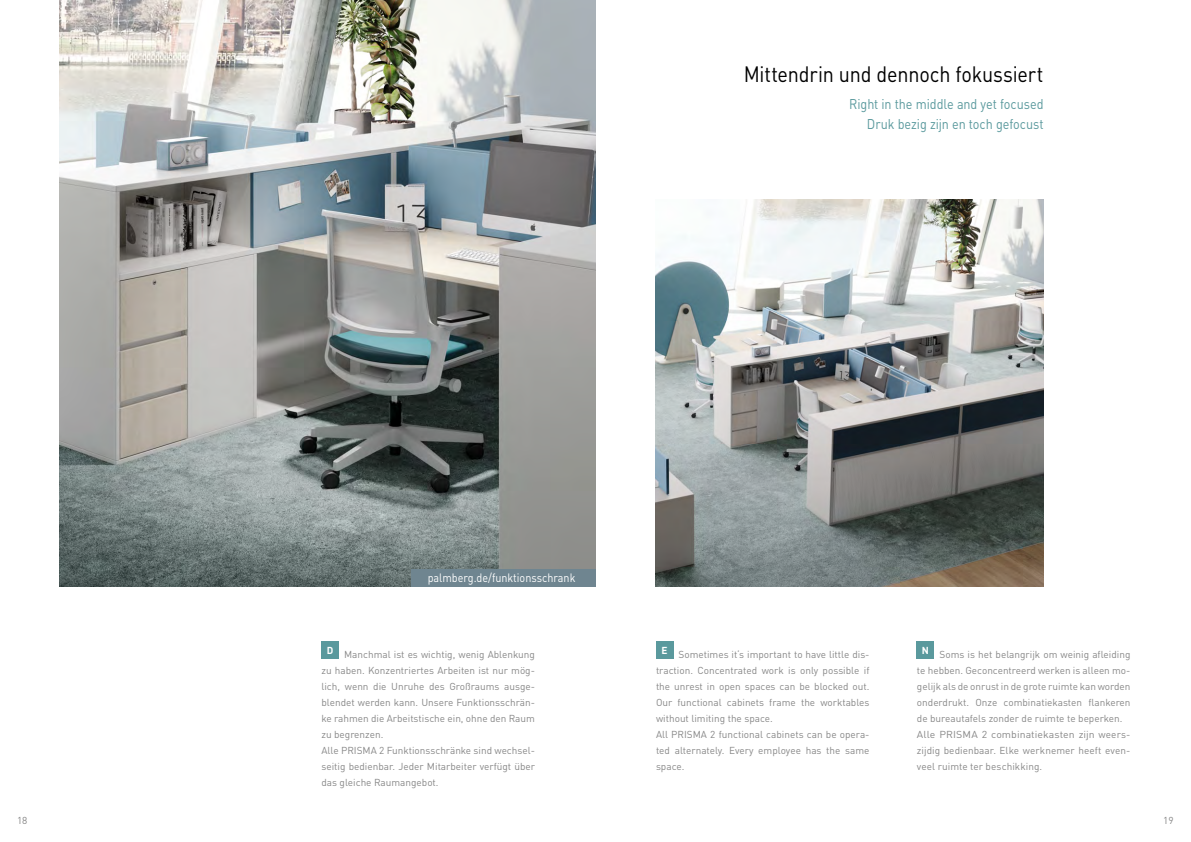
<style>
.page{position:relative;width:1191px;height:842px;background:#fff}
.page>*{position:absolute;margin:0;border:0;box-sizing:border-box;transform-origin:0 0}
.t1{font:22px "DINOT";letter-spacing:-.01em;color:#000;scale:.9 1}
.t2{font:14px/20px "DINOT";letter-spacing:-.005em;color:#5a999d;text-align:right;scale:.9 1}
.t3{font:12px "DINOT";color:#fff;scale:.9 1}
.t4{font:10px/16px "DINOT";color:#878787}
.t5{font:700 10px "DINOT";color:#fff}
</style>
<div class="page">
<div style="left:321px;top:641px;width:17px;height:17px;background:#5a999d"></div>
<div style="left:656px;top:641px;width:17px;height:17px;background:#5a999d"></div>
<div style="left:917px;top:641px;width:17px;height:17px;background:#5a999d"></div>
<img style="left:60px;top:0;width:535px;height:587px">
<img style="left:656px;top:199px;width:387px;height:388px">
<div style="left:410px;top:570px;width:185px;height:17px;background:#6f8590"></div>
<h1 class="t1" style="left:743px;top:66px;width:335px">Mittendrin und dennoch fokussiert</h1>
<h2 class="t2" style="left:849px;top:96px;width:217px">Right in the middle and yet focused<br>Druk bezig zijn en toch gefocust</h2>
<p class="t3" style="left:428px;top:573px;width:166px">palmberg.de/funktionsschrank</p>
<p class="t5" style="left:327px;top:646px;width:8px">D</p>
<p class="t4" style="left:321px;top:648px;width:215px;text-indent:23px">Manchmal ist es wichtig, wenig Ablenkung zu haben. Konzentriertes Arbeiten ist nur mög&shy;lich, wenn die Unruhe des Großraums ausge&shy;blendet werden kann. Unsere Funktionsschrän&shy;ke rahmen die Arbeitstische ein, ohne den Raum zu begrenzen.<br>Alle PRISMA 2 Funktionsschränke sind wechsel&shy;seitig bedienbar. Jeder Mitarbeiter verfügt über das gleiche Raumangebot.</p>
<p class="t5" style="left:661px;top:646px;width:8px">E</p>
<p class="t4" style="left:656px;top:648px;width:215px;text-indent:22px">Sometimes it‘s important to have little dis&shy;traction. Concentrated work is only possible if the unrest in open spaces can be blocked out.<br>Our functional cabinets frame the worktables without limiting the space.<br>All PRISMA 2 functional cabinets can be opera&shy;ted alternately. Every employee has the same space.</p>
<p class="t5" style="left:922px;top:646px;width:9px">N</p>
<p class="t4" style="left:917px;top:648px;width:215px;text-indent:23px">Soms is het belangrijk om weinig afleiding te hebben. Geconcentreerd werken is alleen mo&shy;gelijk als de onrust in de grote ruimte kan worden onderdrukt. Onze combinatiekasten flankeren de bureautafels zonder de ruimte te beperken.<br>Alle PRISMA 2 combinatiekasten zijn weers&shy;zijdig bedienbaar. Elke werknemer heeft even&shy;veel ruimte ter beschikking.</p>
<p class="t4" style="left:17px;top:814px;width:12px">18</p>
<p class="t4" style="left:1163px;top:814px;width:12px">19</p>
</div>
